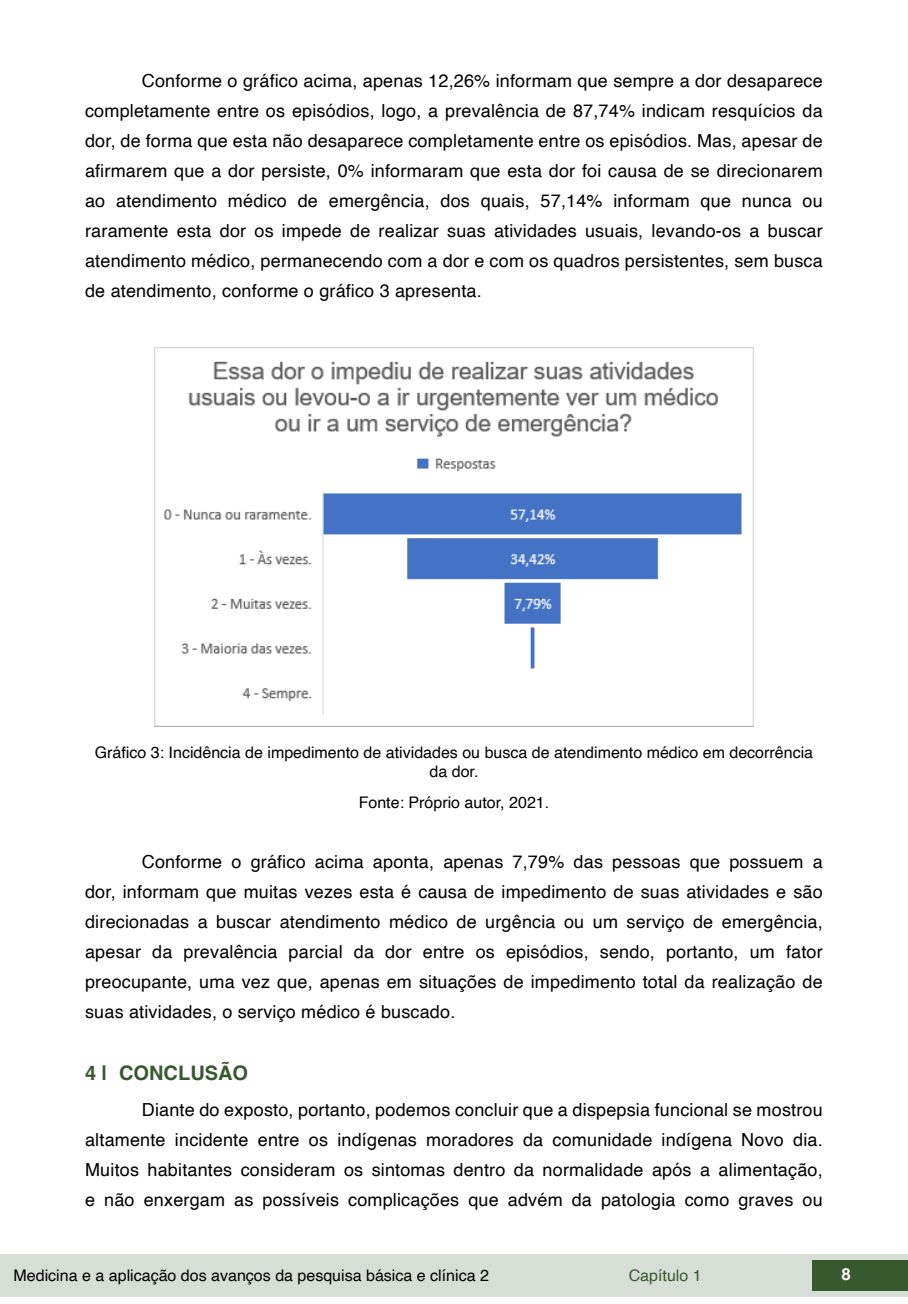
<style>
.page{position:relative;width:908px;height:1304px;background:#fff}
.page>*{position:absolute;margin:0;border:0;box-sizing:border-box;transform-origin:0 0}
.t1{font:700 20px "Helvetica";color:#36592e}
.t2{font:18px/30px "Helvetica";letter-spacing:.01em;color:#000;text-align:justify}
.t3{font:700 16.8px "Helvetica";color:#fff}
.t4{font:16px/19.2px "Helvetica";color:#000;text-align:center}
.t5{font:16px "Helvetica";color:#36592e}
</style>
<div class="page">
<div style="left:0;top:1254px;width:906px;height:43px;background:#d7ded5"></div>
<div style="left:812px;top:1261px;width:95px;height:30px;background:#36592e"></div>
<img style="left:155px;top:347px;width:597px;height:380px">
<p class="t2" style="left:85px;top:66px;width:738px;text-indent:57px">Conforme o gráfico acima, apenas 12,26% informam que sempre a dor desaparece completamente entre os episódios, logo, a prevalência de 87,74% indicam resquícios da dor, de forma que esta não desaparece completamente entre os episódios. Mas, apesar de afirmarem que a dor persiste, 0% informaram que esta dor foi causa de se direcionarem ao atendimento médico de emergência, dos quais, 57,14% informam que nunca ou raramente esta dor os impede de realizar suas atividades usuais, levando-os a buscar atendimento médico, permanecendo com a dor e com os quadros persistentes, sem busca de atendimento, conforme o gráfico 3 apresenta.</p>
<p class="t4" style="left:95px;top:743px;width:719px">Gráfico 3: Incidência de impedimento de atividades ou busca de atendimento médico em decorrência da dor.</p>
<p class="t4" style="left:358px;top:793px;width:192px">Fonte: Próprio autor, 2021.</p>
<p class="t2" style="left:85px;top:847px;width:738px;text-indent:57px">Conforme o gráfico acima aponta, apenas 7,79% das pessoas que possuem a dor, informam que muitas vezes esta é causa de impedimento de suas atividades e são direcionadas a buscar atendimento médico de urgência ou um serviço de emergência, apesar da prevalência parcial da dor entre os episódios, sendo, portanto, um fator preocupante, uma vez que, apenas em situações de impedimento total da realização de suas atividades, o serviço médico é buscado.</p>
<p class="t1" style="left:85px;top:1061px;width:164px">4 | CONCLUSÃO</p>
<p class="t2" style="left:85px;top:1095px;width:738px;text-indent:57px">Diante do exposto, portanto, podemos concluir que a dispepsia funcional se mostrou altamente incidente entre os indígenas moradores da comunidade indígena Novo dia.<br>Muitos habitantes consideram os sintomas dentro da normalidade após a alimentação, e não enxergam as possíveis complicações que advém da patologia como graves ou</p>
<p class="t4" style="left:14px;top:1266px;width:476px">Medicina e a aplicação dos avanços da pesquisa básica e clínica 2</p>
<p class="t5" style="left:628px;top:1263px;width:74px">Capítulo 1</p>
<p class="t3" style="left:841px;top:1264px;width:11px">8</p>
</div>
